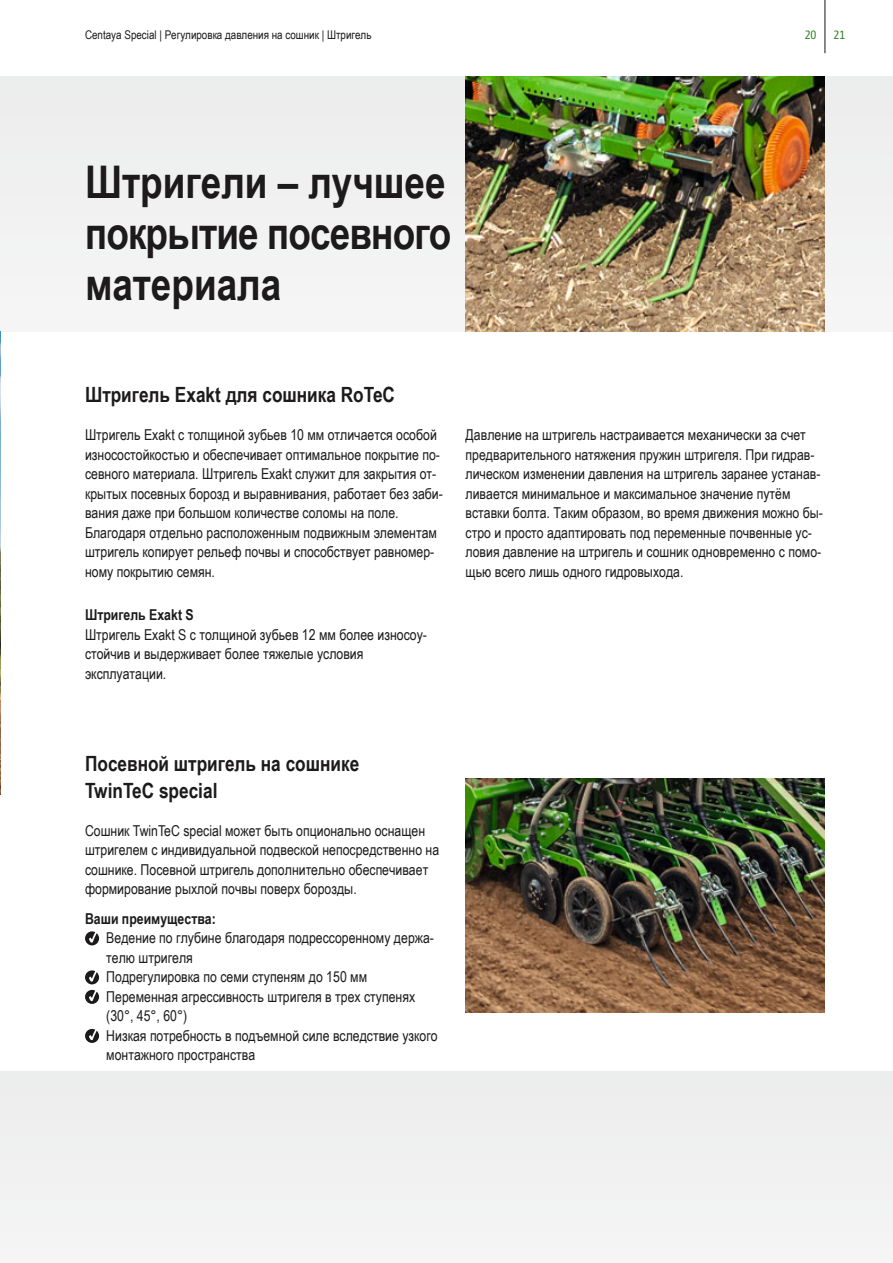
<style>
.page{position:relative;width:893px;height:1263px;background:#fff}
.page>*{position:absolute;margin:0;border:0;box-sizing:border-box;transform-origin:0 0}
.t1{font:700 45px/51px "Arial Narrow";color:#1c1a1b}
.t2{font:700 21px/27px "Arial Narrow";color:#1c1a1b}
.t3{font:15px/19.5px "Arial Narrow";color:#1c1a1b}
.t4{font:700 15px "Arial Narrow";color:#1c1a1b}
.t5{font:12px "Arial Narrow";color:#1c1a1b}
.t6{font:12px "Camingo Dos Pro S Cd";color:#38832b}
</style>
<div class="page">
<div style="left:0;top:77px;width:893px;height:255px;background:#f1f1f1"></div>
<div style="left:0;top:1071px;width:893px;height:192px;background:#f0f0f0"></div>
<img style="left:466px;top:778px;width:359px;height:234px">
<img style="left:466px;top:77px;width:359px;height:255px">
<img style="left:0;top:332px;width:1px;height:462px">
<hr style="left:825px;top:0;width:1px;height:53px;background:#151616">
<svg style="left:85px;top:931px;width:14px;height:14px"></svg>
<svg style="left:85px;top:970px;width:14px;height:14px"></svg>
<svg style="left:85px;top:990px;width:14px;height:14px"></svg>
<svg style="left:85px;top:1029px;width:14px;height:14px"></svg>
<p class="t5" style="left:85px;top:27px;width:288px">Centaya Special | Регулировка давления на сошник | Штригель</p>
<p class="t6" style="left:805px;top:29px;width:13px">20</p>
<p class="t6" style="left:833px;top:29px;width:13px">21</p>
<h1 class="t1" style="left:85px;top:156px;width:368px">Штригели – лучшее покрытие посевного материала</h1>
<h2 class="t2" style="left:85px;top:381px;width:311px">Штригель Exakt для сошника RoTeC</h2>
<p class="t3" style="left:85px;top:425px;width:359px">Штригель Exakt с толщиной зубьев 10 мм отличается особой износостойкостью и обеспечивает оптимальное покрытие по&shy;севного материала. Штригель Exakt служит для закрытия от&shy;крытых посевных борозд и выравнивания, работает без заби&shy;вания даже при большом количестве соломы на поле.<br>Благодаря отдельно расположенным подвижным элементам штригель копирует рельеф почвы и способствует равномер&shy;ному покрытию семян.</p>
<p class="t4" style="left:85px;top:606px;width:110px">Штригель Exakt S</p>
<p class="t3" style="left:85px;top:624px;width:343px">Штригель Exakt S с толщиной зубьев 12 мм более износоу&shy;стойчив и выдерживает более тяжелые условия эксплуатации.</p>
<p class="t3" style="left:466px;top:425px;width:359px">Давление на штригель настраивается механически за счет предварительного натяжения пружин штригеля. При гидрав&shy;лическом изменении давления на штригель заранее устанав&shy;ливается минимальное и максимальное значение путём вставки болта. Таким образом, во время движения можно бы&shy;стро и просто адаптировать под переменные почвенные ус&shy;ловия давление на штригель и сошник одновременно с помо&shy;щью всего лишь одного гидровыхода.</p>
<h2 class="t2" style="left:85px;top:750px;width:276px">Посевной штригель на сошнике<br>TwinTeC special</h2>
<p class="t3" style="left:85px;top:821px;width:356px">Сошник TwinTeC special может быть опционально оснащен штригелем с индивидуальной подвеской непосредственно на сошнике. Посевной штригель дополнительно обеспечивает формирование рыхлой почвы поверх борозды.</p>
<p class="t4" style="left:85px;top:910px;width:132px">Ваши преимущества:</p>
<p class="t3" style="left:106px;top:928px;width:333px">Ведение по глубине благодаря подрессоренному держа&shy;телю штригеля<br>Подрегулировка по семи ступеням до 150 мм Переменная агрессивность штригеля в трех ступенях (30°, 45°, 60°)<br>Низкая потребность в подъемной силе вследствие узкого монтажного пространства</p>
</div>
